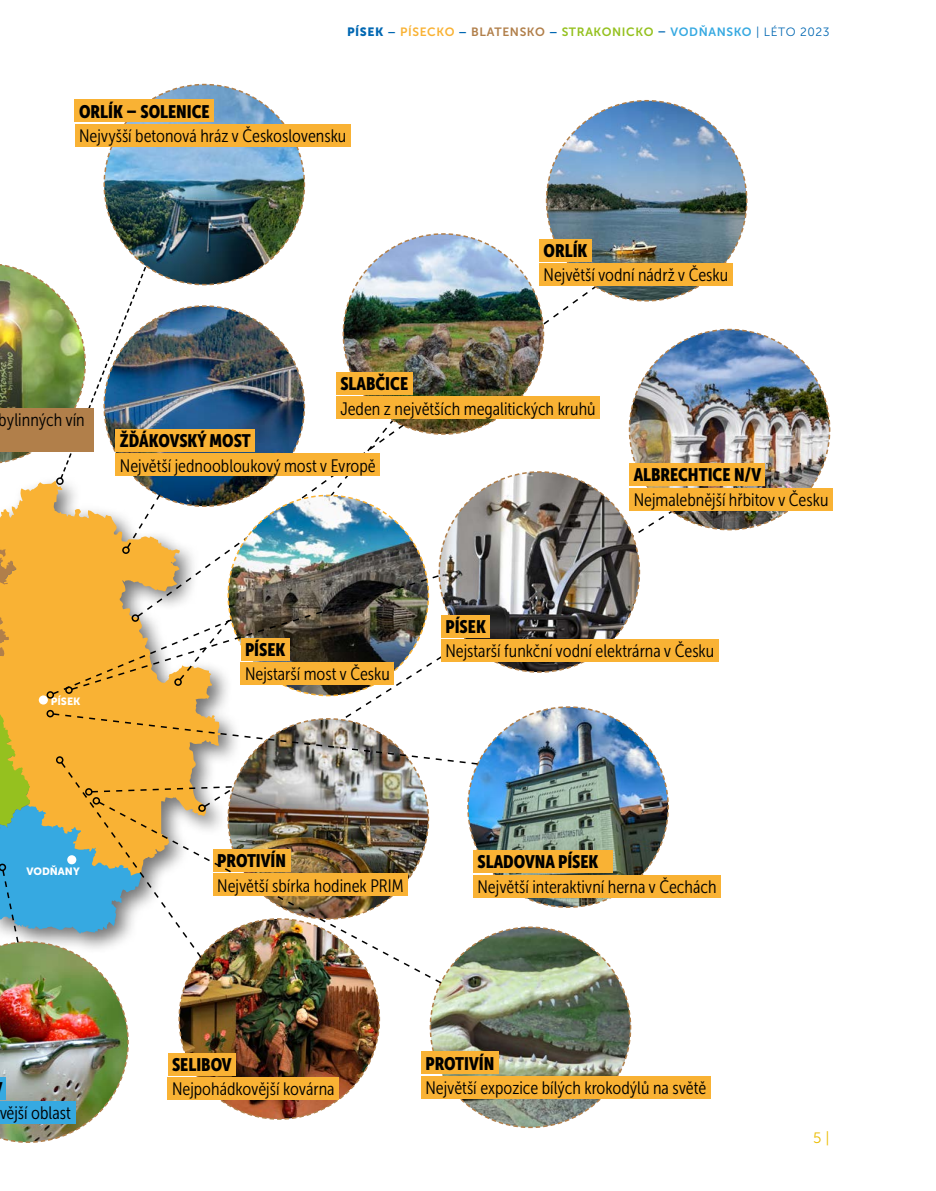
<style>
.page{position:relative;width:936px;height:1191px;background:#fff}
.page>*{position:absolute;margin:0;border:0;box-sizing:border-box;transform-origin:0 0}
.t1{font:18px "Museo Sans Cond 300";color:#000}
.t2{font:18px "Museo Sans Cond 900";color:#000}
.t3{font:15px "Museo Sans 300";color:#ebbc00}
.t4{font:12px "Museo Sans 700";letter-spacing:.05em;color:#95c11f}
.t5{font:10.5px "Museo Sans 900";color:#fff}
.s1{font-family:"Museo Sans 900";color:#0067b2}
.s2{color:#0067b2}
.s3{color:#f9b234}
.s4{color:#b17f4a}
.s5{color:#36a9e1}
.s6{font-family:"Museo Sans 300";color:#0067b2}
</style>
<div class="page">
<img style="left:0;top:83px;width:831px;height:1060px">
<p class="t2" style="left:79px;top:101px;width:132px">ORLÍK – SOLENICE</p>
<p class="t4" style="left:347px;top:26px;width:484px"><span class="s1">PÍSEK</span> <span class="s2">–</span> <span class="s3">PÍSECKO</span> <span class="s2">–</span> <span class="s4">BLATENSKO</span> <span class="s2">–</span> STRAKONICKO <span class="s2">–</span> <span class="s5">VODŇANSKO</span> <span class="s6">| LÉTO 2023</span></p>
<p class="t1" style="left:79px;top:126px;width:269px">Nejvyšší betonová hráz v Československu</p>
<p class="t2" style="left:340px;top:374px;width:69px">SLABČICE</p>
<p class="t2" style="left:543px;top:240px;width:45px">ORLÍK</p>
<p class="t1" style="left:543px;top:265px;width:186px">Největší vodní nádrž v Česku</p>
<p class="t1" style="left:-1px;top:410px;width:88px">bylinných vín</p>
<p class="t2" style="left:120px;top:431px;width:132px">ŽĎÁKOVSKÝ MOST</p>
<p class="t1" style="left:340px;top:399px;width:257px">Jeden z největších megalitických kruhů</p>
<p class="t1" style="left:120px;top:456px;width:257px">Největší jednoobloukový most v Evropě</p>
<p class="t2" style="left:633px;top:465px;width:129px">ALBRECHTICE N/V</p>
<p class="t1" style="left:633px;top:490px;width:196px">Nejmalebnější hřbitov v Česku</p>
<p class="t5" style="left:51px;top:695px;width:31px">PÍSEK</p>
<p class="t2" style="left:245px;top:639px;width:42px">PÍSEK</p>
<p class="t1" style="left:245px;top:664px;width:146px">Nejstarší most v Česku</p>
<p class="t2" style="left:445px;top:616px;width:42px">PÍSEK</p>
<p class="t1" style="left:445px;top:641px;width:270px">Nejstarší funkční vodní elektrárna v Česku</p>
<p class="t5" style="left:26px;top:865px;width:55px">VODŇANY</p>
<p class="t2" style="left:217px;top:850px;width:70px">PROTIVÍN</p>
<p class="t1" style="left:217px;top:875px;width:188px">Největší sbírka hodinek PRIM</p>
<p class="t2" style="left:477px;top:852px;width:122px">SLADOVNA PÍSEK</p>
<p class="t1" style="left:477px;top:877px;width:240px">Největší interaktivní herna v Čechách</p>
<p class="t1" style="left:-1px;top:1103px;width:73px">vější oblast</p>
<p class="t2" style="left:172px;top:1054px;width:61px">SELIBOV</p>
<p class="t2" style="left:425px;top:1053px;width:70px">PROTIVÍN</p>
<p class="t1" style="left:172px;top:1079px;width:164px">Nejpohádkovější kovárna</p>
<p class="t1" style="left:425px;top:1078px;width:282px">Největší expozice bílých krokodýlů na světě</p>
<p class="t3" style="left:813px;top:1130px;width:18px">5 |</p>
</div>
